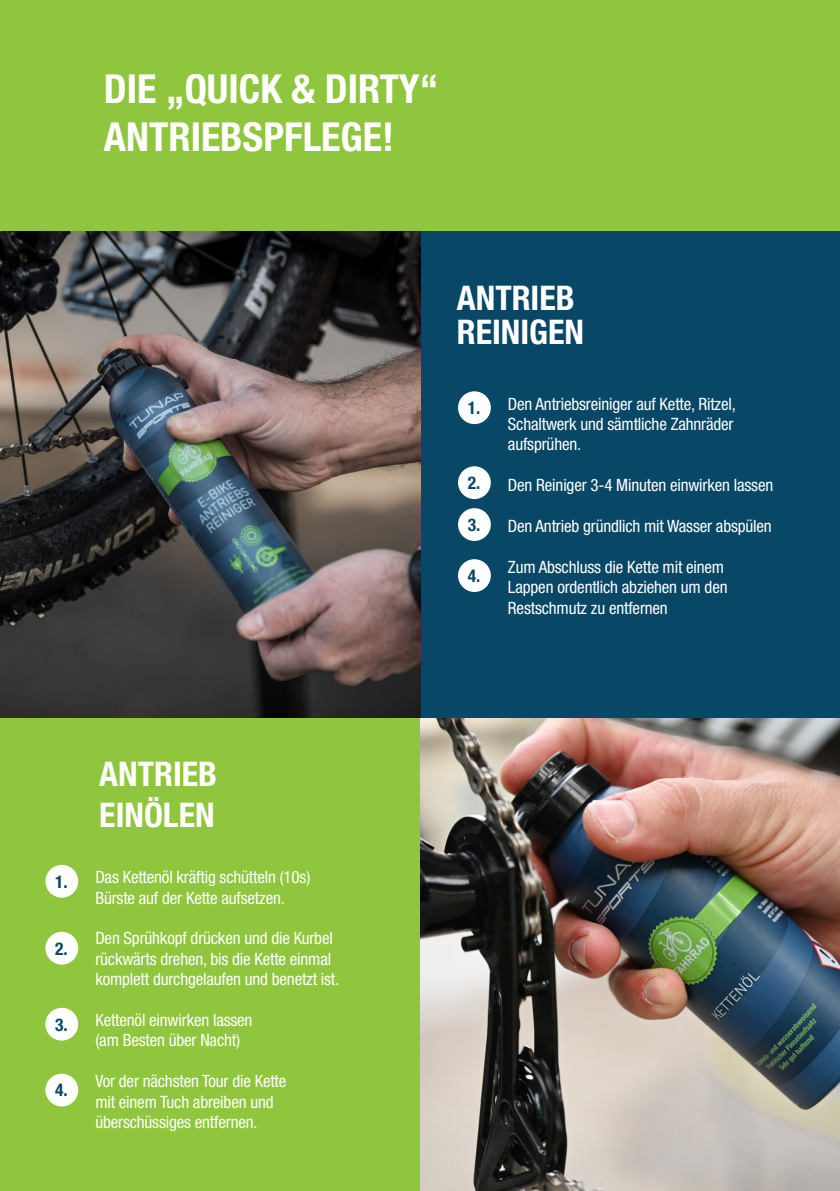
<style>
.page{position:relative;width:840px;height:1191px;background:#fff}
.page>*{position:absolute;margin:0;border:0;box-sizing:border-box;transform-origin:0 0}
.t1{font:700 condensed 40px/48px "Helvetica Neue";color:#fff}
.t2{font:700 condensed 34px/34px "Helvetica Neue";color:#fff}
.t3{font:700 condensed 17.6px "Helvetica Neue";color:#084866}
.t4{font:condensed 17px/20.4px "Helvetica Neue";letter-spacing:-.01em;color:#fff}
</style>
<div class="page">
<img style="left:0;top:231px;width:421px;height:487px">
<div style="left:0;top:0;width:839px;height:231px;background:#8fc63e"></div>
<div style="left:421px;top:231px;width:418px;height:488px;background:#084866"></div>
<div style="left:1px;top:718px;width:419px;height:473px;background:#8fc63e"></div>
<img style="left:420px;top:718px;width:419px;height:473px">
<div style="left:45px;top:865px;width:33px;height:32px;background:#fff;border-radius:50%"></div>
<div style="left:45px;top:931px;width:33px;height:33px;background:#fff;border-radius:50%"></div>
<div style="left:45px;top:1007px;width:33px;height:33px;background:#fff;border-radius:50%"></div>
<div style="left:45px;top:1073px;width:33px;height:33px;background:#fff;border-radius:50%"></div>
<div style="left:458px;top:391px;width:32px;height:33px;background:#fff;border-radius:50%"></div>
<div style="left:458px;top:466px;width:32px;height:33px;background:#fff;border-radius:50%"></div>
<div style="left:458px;top:508px;width:32px;height:33px;background:#fff;border-radius:50%"></div>
<div style="left:458px;top:559px;width:32px;height:33px;background:#fff;border-radius:50%"></div>
<h1 class="t1" style="left:104px;top:64px;width:335px">DIE „QUICK &amp; DIRTY“<br>ANTRIEBSPFLEGE!</h1>
<h2 class="t2" style="left:456px;top:280px;width:129px">ANTRIEB<br>REINIGEN</h2>
<p class="t3" style="left:467px;top:397px;width:14px">1.</p>
<p class="t3" style="left:467px;top:472px;width:14px">2.</p>
<p class="t3" style="left:467px;top:514px;width:14px">3.</p>
<p class="t3" style="left:467px;top:565px;width:14px">4.</p>
<p class="t4" style="left:507px;top:393px;width:229px">Den Antriebsreiniger auf Kette, Ritzel,<br>Schaltwerk und sämtliche Zahnräder aufsprühen.</p>
<p class="t4" style="left:507px;top:475px;width:267px">Den Reiniger 3-4 Minuten einwirken lassen</p>
<p class="t4" style="left:507px;top:515px;width:265px">Den Antrieb gründlich mit Wasser abspülen</p>
<p class="t4" style="left:507px;top:556px;width:221px">Zum Abschluss die Kette mit einem<br>Lappen ordentlich abziehen um den<br>Restschmutz zu entfernen</p>
<p class="t3" style="left:55px;top:870px;width:14px">1.</p>
<p class="t3" style="left:55px;top:937px;width:14px">2.</p>
<p class="t3" style="left:55px;top:1013px;width:14px">3.</p>
<p class="t3" style="left:55px;top:1079px;width:14px">4.</p>
<h2 class="t2" style="left:99px;top:753px;width:119px;line-height:40.8px">ANTRIEB<br>EINÖLEN</h2>
<p class="t4" style="left:95px;top:866px;width:216px">Das Kettenöl kräftig schütteln (10s)<br>Bürste auf der Kette aufsetzen.</p>
<p class="t4" style="left:95px;top:928px;width:245px">Den Sprühkopf drücken und die Kurbel rückwärts drehen, bis die Kette einmal komplett durchgelaufen und benetzt ist.</p>
<p class="t4" style="left:95px;top:1009px;width:159px">Kettenöl einwirken lassen (am Besten über Nacht)</p>
<p class="t4" style="left:95px;top:1070px;width:192px">Vor der nächsten Tour die Kette mit einem Tuch abreiben und überschüssiges entfernen.</p>
</div>
